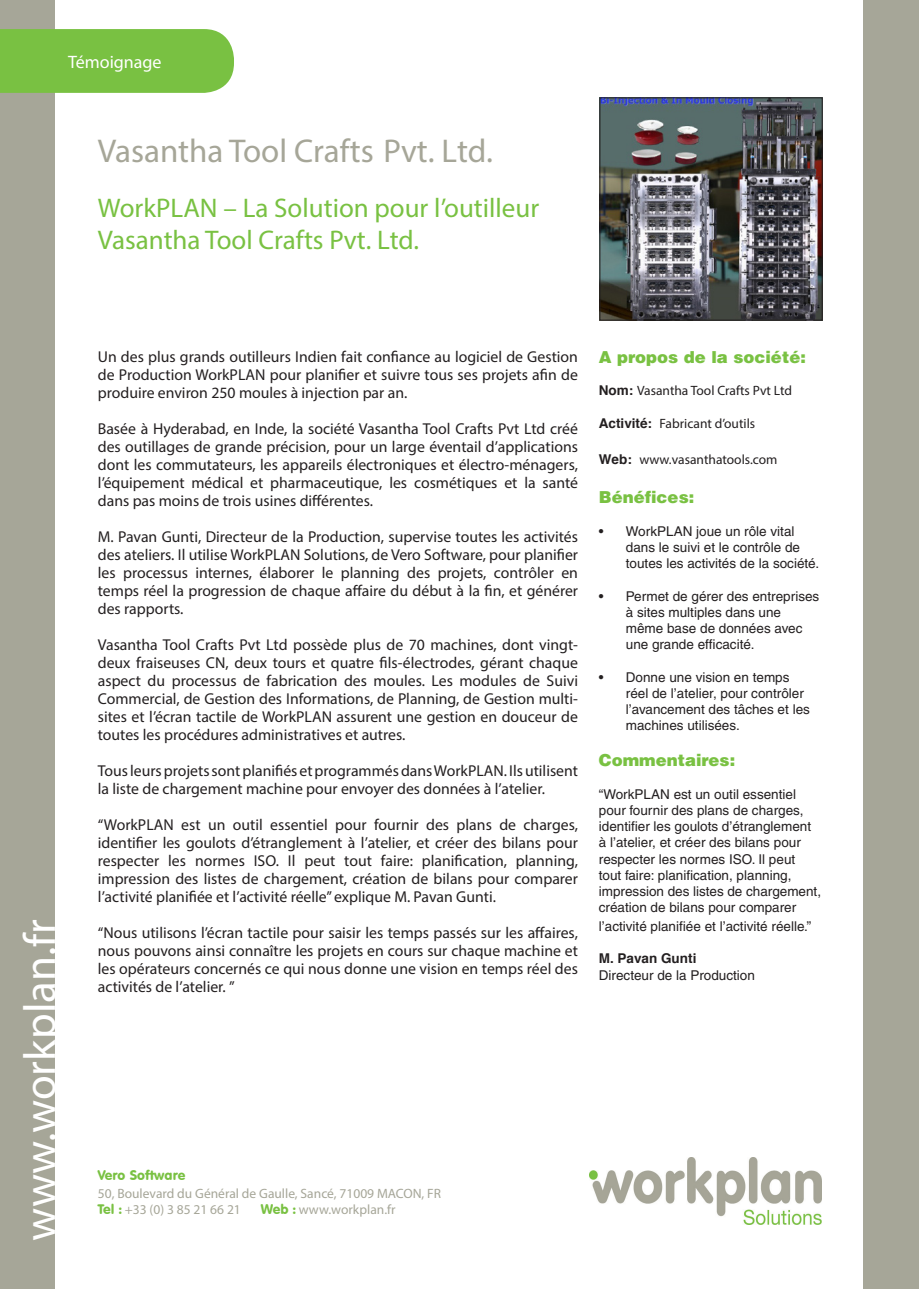
<style>
.page{position:relative;width:919px;height:1289px;background:#fff}
.page>*{position:absolute;margin:0;border:0;box-sizing:border-box;transform-origin:0 0}
.t1{font:45px "Myriad Pro";color:#fff}
.t2{font:33px "Myriad Pro";color:#a6a698}
.t3{font:27px/32.4px "Myriad Pro";color:#79c142}
.t4{font:18px "Myriad Pro";color:#fff}
.t5{font:900 16.5px "Helvetica";color:#79c142}
.t6{font:15.75px/18px "Myriad Pro";color:#231f20;text-align:justify}
.t7{font:13.5px/16.2px "Helvetica";color:#231f20}
.t8{font:13.5px "Myriad Pro";color:#a6a698}
.t9{font:13.5px "Myriad Pro";color:#231f20}
.t10{font:700 13.5px "Helvetica";color:#231f20}
.t11{font:13.5px "VAG Rounded BT";color:#79c142}
.s1{font-family:"Helvetica";font-weight:700}
.s2{font-family:"VAG Rounded BT";color:#79c142}
</style>
<div class="page">
<img style="left:589px;top:1157px;width:232px;height:67px">
<div style="left:0;top:0;width:55px;height:1288px;background:#a6a698"></div>
<div style="left:0;top:29px;width:234px;height:64px;background:#79c142"></div>
<div style="left:863px;top:0;width:55px;height:1288px;background:#a6a698"></div>
<img style="left:601px;top:100px;width:219px;height:218px">
<div style="left:599px;top:98px;width:223px;height:222px;border:1px solid #231f20"></div>
<p class="t4" style="left:68px;top:51px;width:95px">Témoignage</p>
<p class="t2" style="left:98px;top:130px;width:396px">Vasantha Tool Crafts Pvt. Ltd.</p>
<p class="t3" style="left:98px;top:191px;width:443px">WorkPLAN – La Solution pour l’outilleur<br>Vasantha Tool Crafts Pvt. Ltd.</p>
<p class="t1" style="left:12px;top:1241px;width:324px;rotate:-90deg">www.workplan.fr</p>
<p class="t6" style="left:98px;top:347px;width:481px">Un des plus grands outilleurs Indien fait confiance au logiciel de Gestion de Production WorkPLAN pour planifier et suivre tous ses projets afin de produire environ 250 moules à injection par an.</p>
<p class="t6" style="left:98px;top:419px;width:481px">Basée à Hyderabad, en Inde, la société Vasantha Tool Crafts Pvt Ltd créé des outillages de grande précision, pour un large éventail d’applications dont les commutateurs, les appareils électroniques et électro-ménagers, l’équipement médical et pharmaceutique, les cosmétiques et la santé dans pas moins de trois usines différentes.</p>
<p class="t6" style="left:98px;top:527px;width:481px">M. Pavan Gunti, Directeur de la Production, supervise toutes les activités des ateliers. Il utilise WorkPLAN Solutions, de Vero Software, pour planifier les processus internes, élaborer le planning des projets, contrôler en temps réel la progression de chaque affaire du début à la fin, et générer des rapports.</p>
<p class="t6" style="left:98px;top:635px;width:481px">Vasantha Tool Crafts Pvt Ltd possède plus de 70 machines, dont vingt&shy;deux fraiseuses CN, deux tours et quatre fils-électrodes, gérant chaque aspect du processus de fabrication des moules. Les modules de Suivi Commercial, de Gestion des Informations, de Planning, de Gestion multi&shy;sites et l’écran tactile de WorkPLAN assurent une gestion en douceur de toutes les procédures administratives et autres.</p>
<p class="t6" style="left:98px;top:761px;width:481px">Tous leurs projets sont planifiés et programmés dans WorkPLAN. Ils utilisent la liste de chargement machine pour envoyer des données à l’atelier.</p>
<p class="t6" style="left:98px;top:815px;width:481px">“WorkPLAN est un outil essentiel pour fournir des plans de charges, identifier les goulots d’étranglement à l’atelier, et créer des bilans pour respecter les normes ISO. Il peut tout faire: planification, planning, impression des listes de chargement, création de bilans pour comparer l’activité planifiée et l’activité réelle” explique M. Pavan Gunti.</p>
<p class="t6" style="left:98px;top:923px;width:481px">“Nous utilisons l’écran tactile pour saisir les temps passés sur les affaires, nous pouvons ainsi connaître les projets en cours sur chaque machine et les opérateurs concernés ce qui nous donne une vision en temps réel des activités de l’atelier. ”</p>
<p class="t5" style="left:598px;top:346px;width:208px">A propos de la société:</p>
<p class="t9" style="left:598px;top:382px;width:195px"><span class="s1">Nom:</span> Vasantha Tool Crafts Pvt Ltd</p>
<p class="t9" style="left:598px;top:415px;width:158px"><span class="s1">Activité:</span> Fabricant d’outils</p>
<p class="t9" style="left:598px;top:451px;width:180px"><span class="s1">Web:</span> www.vasanthatools.com</p>
<p class="t5" style="left:598px;top:486px;width:97px">Bénéfices:</p>
<p class="t7" style="left:625px;top:523px;width:195px;text-indent:-27px">• WorkPLAN joue un rôle vital dans le suivi et le contrôle de toutes les activités de la société.</p>
<p class="t7" style="left:625px;top:587px;width:195px;text-indent:-27px">• Permet de gérer des entreprises à sites multiples dans une même base de données avec une grande efficacité.</p>
<p class="t7" style="left:625px;top:668px;width:185px;text-indent:-27px">• Donne une vision en temps réel de l’atelier, pour contrôler l’avancement des tâches et les machines utilisées.</p>
<p class="t5" style="left:598px;top:749px;width:138px">Commentaires:</p>
<p class="t7" style="left:598px;top:785px;width:224px">“WorkPLAN est un outil essentiel pour fournir des plans de charges, identifier les goulots d’étranglement à l’atelier, et créer des bilans pour respecter les normes ISO. Il peut tout faire: planification, planning, impression des listes de chargement, création de bilans pour comparer</p>
<p class="t7" style="left:598px;top:918px;width:214px">l’activité planifiée et l’activité réelle.”</p>
<p class="t10" style="left:598px;top:950px;width:99px">M. Pavan Gunti</p>
<p class="t7" style="left:598px;top:966px;width:158px">Directeur de la Production</p>
<p class="t11" style="left:98px;top:1166px;width:89px">Vero Software</p>
<p class="t8" style="left:98px;top:1185px;width:345px">50, Boulevard du Général de Gaulle, Sancé, 71009 MACON, FR</p>
<p class="t8" style="left:98px;top:1201px;width:144px"><span class="s2">Tel :</span> +33 (0) 3 85 21 66 21</p>
<p class="t8" style="left:261px;top:1201px;width:136px"><span class="s2">Web :</span> www.workplan.fr</p>
</div>
